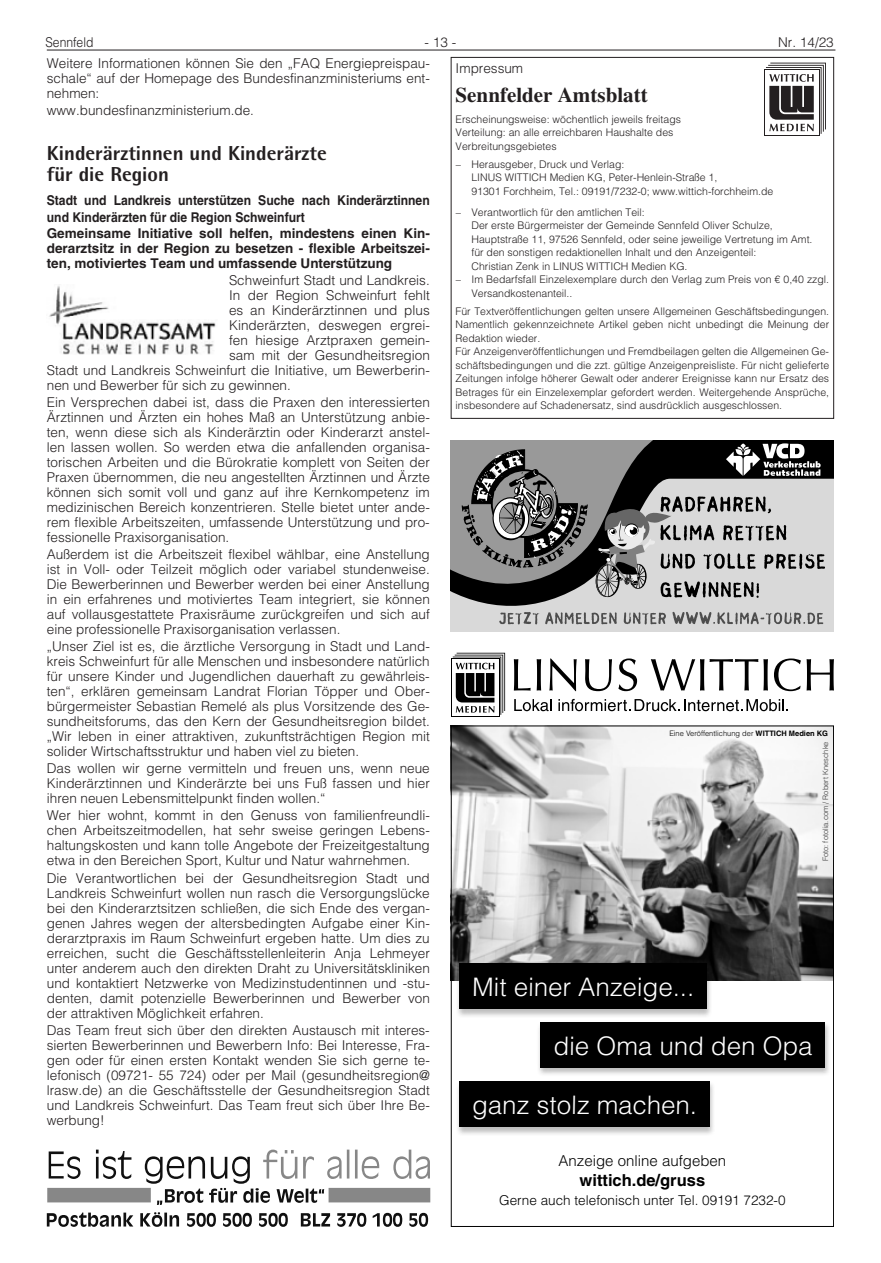
<style>
.page{position:relative;width:881px;height:1263px;background:#fff}
.page>*{position:absolute;margin:0;border:0;box-sizing:border-box;transform-origin:0 0}
.t1{font:300 25.5px "Helvetica LT";color:#fff}
.t2{font:700 21px "Times LT";color:#231f20}
.t3{font:800 20.25px/21px "Agfa Rotis Semisans";color:#231f20}
.t4{font:700 16.5px "Helvetica LT";color:#000}
.t5{font:300 15px "Helvetica LT";color:#000}
.t6{font:300 13.5px/15px "Helvetica LT";color:#231f20;text-align:justify}
.t7{font:700 13.5px/15.6px "Helvetica LT";color:#231f20;scale:.9 1}
.t8{font:300 13.5px "Helvetica LT";color:#000}
.t9{font:300 13.5px "Helvetica LT";color:#231f20;scale:.9 1}
.t10{font:300 10.5px/13.5px "Helvetica LT";color:#231f20}
.t11{font:300 7.5px "Helvetica LT";color:#000}
.t12{font:300 7.5px "Helvetica LT";color:#333}
.s1{font-weight:700}
</style>
<div class="page">
<hr style="left:47px;top:50px;width:788px;height:1px;background:#231f20">
<img style="left:49px;top:286px;width:167px;height:69px">
<div style="left:450px;top:57px;width:383px;height:362px;border:1px solid #231f20"></div>
<svg style="left:764px;top:70px;width:54px;height:65px"></svg>
<svg style="left:765px;top:63px;width:60px;height:71px"></svg>
<svg style="left:47px;top:1149px;width:383px;height:78px"></svg>
<img style="left:452px;top:727px;width:379px;height:254px">
<div style="left:455px;top:963px;width:257px;height:55px;background:#000;opacity:.26"></div>
<div style="left:459px;top:963px;width:247px;height:46px;background:#000"></div>
<div style="left:536px;top:1021px;width:294px;height:55px;background:#000;opacity:.26"></div>
<div style="left:540px;top:1022px;width:285px;height:45px;background:#000"></div>
<div style="left:455px;top:1081px;width:259px;height:55px;background:#000;opacity:.26"></div>
<div style="left:459px;top:1081px;width:250px;height:46px;background:#000"></div>
<svg style="left:513px;top:659px;width:17px;height:31px"></svg>
<svg style="left:536px;top:659px;width:5px;height:31px"></svg>
<svg style="left:549px;top:658px;width:27px;height:33px"></svg>
<svg style="left:585px;top:659px;width:26px;height:32px"></svg>
<svg style="left:618px;top:658px;width:19px;height:33px"></svg>
<svg style="left:650px;top:659px;width:117px;height:31px"></svg>
<svg style="left:774px;top:658px;width:26px;height:33px"></svg>
<svg style="left:806px;top:659px;width:27px;height:31px"></svg>
<svg style="left:451px;top:659px;width:47px;height:57px"></svg>
<svg style="left:452px;top:653px;width:53px;height:62px"></svg>
<svg style="left:514px;top:699px;width:37px;height:12px"></svg>
<svg style="left:558px;top:699px;width:229px;height:12px"></svg>
<svg style="left:450px;top:440px;width:383px;height:39px;fill:#000"></svg>
<svg style="left:450px;top:479px;width:383px;height:152px;fill:#d9d9d9"></svg>
<svg style="left:461px;top:450px;width:126px;height:118px"></svg>
<svg style="left:725px;top:443px;width:95px;height:33px"></svg>
<svg style="left:499px;top:612px;width:323px;height:12px"></svg>
<svg style="left:595px;top:496px;width:229px;height:102px"></svg>
<p class="t9" style="left:45px;top:34px;width:55px">Sennfeld</p>
<p class="t6" style="left:424px;top:34px;width:33px">- 13 -</p>
<p class="t6" style="left:777px;top:34px;width:57px">Nr. 14/23</p>
<p class="t6" style="left:47px;top:56px;width:384px">Weitere Informationen können Sie den „FAQ Energiepreispau&shy;schale“ auf der Homepage des Bundesfinanzministeriums ent&shy;nehmen:</p>
<p class="t6" style="left:47px;top:103px;width:209px">www.bundesfinanzministerium.de.</p>
<h3 class="t3" style="left:47px;top:142px;width:281px">Kinderärztinnen und Kinderärzte für die Region</h3>
<p class="t7" style="left:47px;top:193px;width:427px">Stadt und Landkreis unterstützen Suche nach Kinderärztinnen und Kinderärzten für die Region Schweinfurt<br>Gemeinsame Initiative soll helfen, mindestens einen Kin&shy;derarztsitz in der Region zu besetzen - flexible Arbeitszei&shy;ten, motiviertes Team und umfassende Unterstützung</p>
<p class="t6" style="left:229px;top:272px;width:202px">Schweinfurt Stadt und Landkreis.</p>
<p class="t6" style="left:229px;top:287px;width:202px">In der Region Schweinfurt fehlt</p>
<p class="t6" style="left:229px;top:302px;width:202px">es an Kinderärztinnen und plus</p>
<p class="t6" style="left:229px;top:317px;width:202px">Kinderärzten, deswegen ergrei-</p>
<p class="t6" style="left:229px;top:332px;width:202px">fen hiesige Arztpraxen gemein-</p>
<p class="t6" style="left:229px;top:347px;width:202px">sam mit der Gesundheitsregion</p>
<p class="t6" style="left:47px;top:362px;width:384px">Stadt und Landkreis Schweinfurt die Initiative, um Bewerberin-</p>
<p class="t6" style="left:47px;top:377px;width:245px">nen und Bewerber für sich zu gewinnen.</p>
<p class="t6" style="left:47px;top:394px;width:384px">Ein Versprechen dabei ist, dass die Praxen den interessierten Ärztinnen und Ärzten ein hohes Maß an Unterstützung anbie&shy;ten, wenn diese sich als Kinderärztin oder Kinderarzt anstel&shy;len lassen wollen. So werden etwa die anfallenden organisa&shy;torischen Arbeiten und die Bürokratie komplett von Seiten der Praxen übernommen, die neu angestellten Ärztinnen und Ärzte können sich somit voll und ganz auf ihre Kernkompetenz im medizinischen Bereich konzentrieren. Stelle bietet unter ande&shy;rem flexible Arbeitszeiten, umfassende Unterstützung und pro&shy;fessionelle Praxisorganisation.</p>
<p class="t6" style="left:47px;top:547px;width:384px">Außerdem ist die Arbeitszeit flexibel wählbar, eine Anstellung ist in Voll- oder Teilzeit möglich oder variabel stundenweise.<br>Die Bewerberinnen und Bewerber werden bei einer Anstellung in ein erfahrenes und motiviertes Team integriert, sie können auf vollausgestattete Praxisräume zurückgreifen und sich auf eine professionelle Praxisorganisation verlassen.</p>
<p class="t6" style="left:47px;top:639px;width:384px">„Unser Ziel ist es, die ärztliche Versorgung in Stadt und Land&shy;kreis Schweinfurt für alle Menschen und insbesondere natürlich für unsere Kinder und Jugendlichen dauerhaft zu gewährleis&shy;ten“, erklären gemeinsam Landrat Florian Töpper und Ober&shy;bürgermeister Sebastian Remelé als plus Vorsitzende des Ge&shy;sundheitsforums, das den Kern der Gesundheitsregion bildet. „Wir leben in einer attraktiven, zukunftsträchtigen Region mit solider Wirtschaftsstruktur und haben viel zu bieten.</p>
<p class="t6" style="left:47px;top:761px;width:384px">Das wollen wir gerne vermitteln und freuen uns, wenn neue Kinderärztinnen und Kinderärzte bei uns Fuß fassen und hier ihren neuen Lebensmittelpunkt finden wollen.“</p>
<p class="t6" style="left:47px;top:808px;width:384px">Wer hier wohnt, kommt in den Genuss von familienfreundli&shy;chen Arbeitszeitmodellen, hat sehr sweise geringen Lebens&shy;haltungskosten und kann tolle Angebote der Freizeitgestaltung etwa in den Bereichen Sport, Kultur und Natur wahrnehmen.</p>
<p class="t6" style="left:47px;top:870px;width:384px">Die Verantwortlichen bei der Gesundheitsregion Stadt und Landkreis Schweinfurt wollen nun rasch die Versorgungslücke bei den Kinderarztsitzen schließen, die sich Ende des vergan&shy;genen Jahres wegen der altersbedingten Aufgabe einer Kin&shy;derarztpraxis im Raum Schweinfurt ergeben hatte. Um dies zu erreichen, sucht die Geschäftsstellenleiterin Anja Lehmeyer unter anderem auch den direkten Draht zu Universitätskliniken und kontaktiert Netzwerke von Medizinstudentinnen und -stu&shy;denten, damit potenzielle Bewerberinnen und Bewerber von der attraktiven Möglichkeit erfahren.</p>
<p class="t6" style="left:47px;top:1022px;width:384px">Das Team freut sich über den direkten Austausch mit interes&shy;sierten Bewerberinnen und Bewerbern Info: Bei Interesse, Fra&shy;gen oder für einen ersten Kontakt wenden Sie sich gerne te&shy;lefonisch (09721- 55 724) oder per Mail (gesundheitsregion@ lrasw.de) an die Geschäftsstelle der Gesundheitsregion Stadt und Landkreis Schweinfurt. Das Team freut sich über Ihre Be&shy;werbung!</p>
<p class="t6" style="left:455px;top:60px;width:69px">Impressum</p>
<h2 class="t2" style="left:455px;top:82px;width:193px">Sennfelder Amtsblatt</h2>
<p class="t10" style="left:455px;top:112px;width:227px">Erscheinungsweise: wöchentlich jeweils freitags<br>Verteilung: an alle erreichbaren Haushalte des<br>Verbreitungsgebietes</p>
<p class="t10" style="left:471px;top:157px;width:303px;text-indent:-16px">– Herausgeber, Druck und Verlag:<br>LINUS WITTICH Medien KG, Peter-Henlein-Straße 1,<br>91301 Forchheim, Tel.: 09191/7232-0; www.wittich-forchheim.de</p>
<p class="t10" style="left:471px;top:205px;width:342px;text-indent:-16px">– Verantwortlich für den amtlichen Teil:<br>Der erste Bürgermeister der Gemeinde Sennfeld Oliver Schulze, Hauptstraße 11, 97526 Sennfeld, oder seine jeweilige Vertretung im Amt. für den sonstigen redaktionellen Inhalt und den Anzeigenteil:<br>Christian Zenk in LINUS WITTICH Medien KG.</p>
<p class="t10" style="left:471px;top:272px;width:359px;text-indent:-16px">– Im Bedarfsfall Einzelexemplare durch den Verlag zum Preis von € 0,40 zzgl.<br>Versandkostenanteil..</p>
<p class="t10" style="left:455px;top:304px;width:375px">Für Textveröffentlichungen gelten unsere Allgemeinen Geschäftsbedingungen.<br>Namentlich gekennzeichnete Artikel geben nicht unbedingt die Meinung der Redaktion wieder.<br>Für Anzeigenveröffentlichungen und Fremdbeilagen gelten die Allgemeinen Ge&shy;schäftsbedingungen und die zzt. gültige Anzeigenpreisliste. Für nicht gelieferte Zeitungen infolge höherer Gewalt oder anderer Ereignisse kann nur Ersatz des Betrages für ein Einzelexemplar gefordert werden. Weitergehende Ansprüche, insbesondere auf Schadenersatz, sind ausdrücklich ausgeschlossen.</p>
<p class="t11" style="left:669px;top:728px;width:160px">Eine Veröffentlichung der <span class="s1">WITTICH Medien KG</span></p>
<p class="t12" style="left:820px;top:861px;width:121px;rotate:-90deg">Foto: fotolia.com / Robert Kneschke</p>
<h1 class="t1" style="left:472px;top:971px;width:224px">Mit einer Anzeige...</h1>
<h1 class="t1" style="left:553px;top:1030px;width:261px">die Oma und den Opa</h1>
<h1 class="t1" style="left:472px;top:1089px;width:227px">ganz stolz machen.</h1>
<p class="t5" style="left:558px;top:1151px;width:169px">Anzeige online aufgeben</p>
<p class="t4" style="left:579px;top:1170px;width:127px">wittich.de/gruss</p>
<p class="t8" style="left:499px;top:1192px;width:288px">Gerne auch telefonisch unter Tel. 09191 7232-0</p>
</div>
